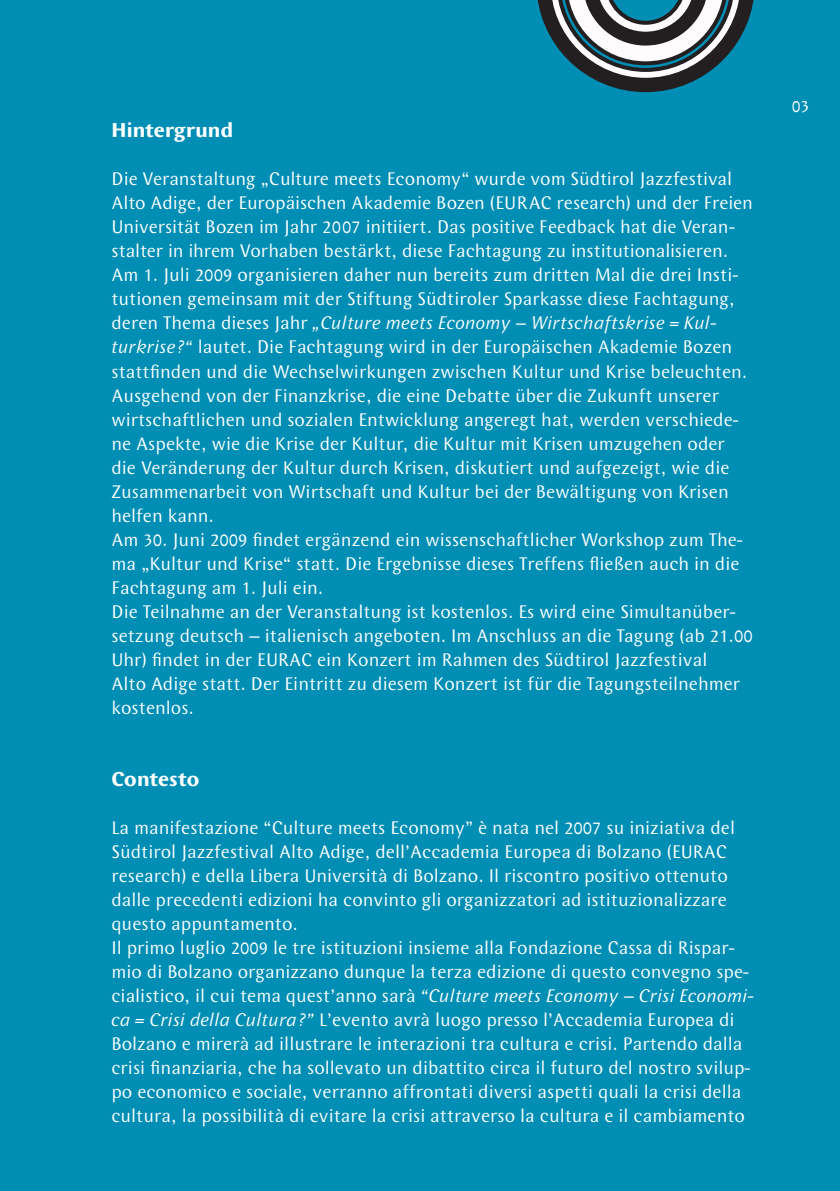
<style>
.page{position:relative;width:840px;height:1191px;background:#fff}
.page>*{position:absolute;margin:0;border:0;box-sizing:border-box;transform-origin:0 0}
.t1{font:700 21px "Wunderlich";letter-spacing:.005em;color:#fff}
.t2{font:19px/24px "Wunderlich";color:#fff}
.t3{font:18px "Wunderlich";color:#fff}
.s1{font-style:italic}
</style>
<div class="page">
<div style="left:0;top:0;width:839px;height:1191px;background:#008eb5"></div>
<svg style="left:537px;top:0;width:217px;height:92px"></svg>
<p class="t1" style="left:111px;top:118px;width:123px">Hintergrund</p>
<p class="t2" style="left:111px;top:167px;width:642px">Die Veranstaltung „Culture meets Economy“ wurde vom Südtirol Jazzfestival Alto Adige, der Europäischen Akademie Bozen (EURAC research) und der Freien Universität Bozen im Jahr 2007 initiiert. Das positive Feedback hat die Veran&shy;stalter in ihrem Vorhaben bestärkt, diese Fachtagung zu institutionalisieren.<br>Am 1. Juli 2009 organisieren daher nun bereits zum dritten Mal die drei Insti&shy;tutionen gemeinsam mit der Stiftung Südtiroler Sparkasse diese Fachtagung, deren Thema dieses Jahr <span class="s1">„Culture meets Economy – Wirtschaftskrise = Kul&shy;turkrise?“</span> lautet. Die Fachtagung wird in der Europäischen Akademie Bozen stattfinden und die Wechselwirkungen zwischen Kultur und Krise beleuchten.<br>Ausgehend von der Finanzkrise, die eine Debatte über die Zukunft unserer wirtschaftlichen und sozialen Entwicklung angeregt hat, werden verschiede&shy;ne Aspekte, wie die Krise der Kultur, die Kultur mit Krisen umzugehen oder die Veränderung der Kultur durch Krisen, diskutiert und aufgezeigt, wie die Zusammenarbeit von Wirtschaft und Kultur bei der Bewältigung von Krisen helfen kann.<br>Am 30. Juni 2009 findet ergänzend ein wissenschaftlicher Workshop zum The&shy;ma „Kultur und Krise“ statt. Die Ergebnisse dieses Treffens fließen auch in die Fachtagung am 1. Juli ein.<br>Die Teilnahme an der Veranstaltung ist kostenlos. Es wird eine Simultanüber&shy;setzung deutsch – italienisch angeboten. Im Anschluss an die Tagung (ab 21.00<br>Uhr) findet in der EURAC ein Konzert im Rahmen des Südtirol Jazzfestival<br>Alto Adige statt. Der Eintritt zu diesem Konzert ist für die Tagungsteilnehmer kostenlos.</p>
<p class="t1" style="left:111px;top:766px;width:89px">Contesto</p>
<p class="t2" style="left:111px;top:815px;width:643px">La manifestazione “Culture meets Economy” è nata nel 2007 su iniziativa del Südtirol Jazzfestival Alto Adige, dell’Accademia Europea di Bolzano (EURAC research) e della Libera Università di Bolzano. Il riscontro positivo ottenuto dalle precedenti edizioni ha convinto gli organizzatori ad istituzionalizzare questo appuntamento.<br>Il primo luglio 2009 le tre istituzioni insieme alla Fondazione Cassa di Rispar&shy;mio di Bolzano organizzano dunque la terza edizione di questo convegno spe&shy;cialistico, il cui tema quest’anno sarà <span class="s1">“Culture meets Economy – Crisi Economi&shy;ca = Crisi della Cultura?”</span> L’evento avrà luogo presso l’Accademia Europea di Bolzano e mirerà ad illustrare le interazioni tra cultura e crisi. Partendo dalla crisi finanziaria, che ha sollevato un dibattito circa il futuro del nostro svilup&shy;po economico e sociale, verranno affrontati diversi aspetti quali la crisi della cultura, la possibilità di evitare la crisi attraverso la cultura e il cambiamento</p>
<p class="t3" style="left:791px;top:96px;width:19px">03</p>
</div>
